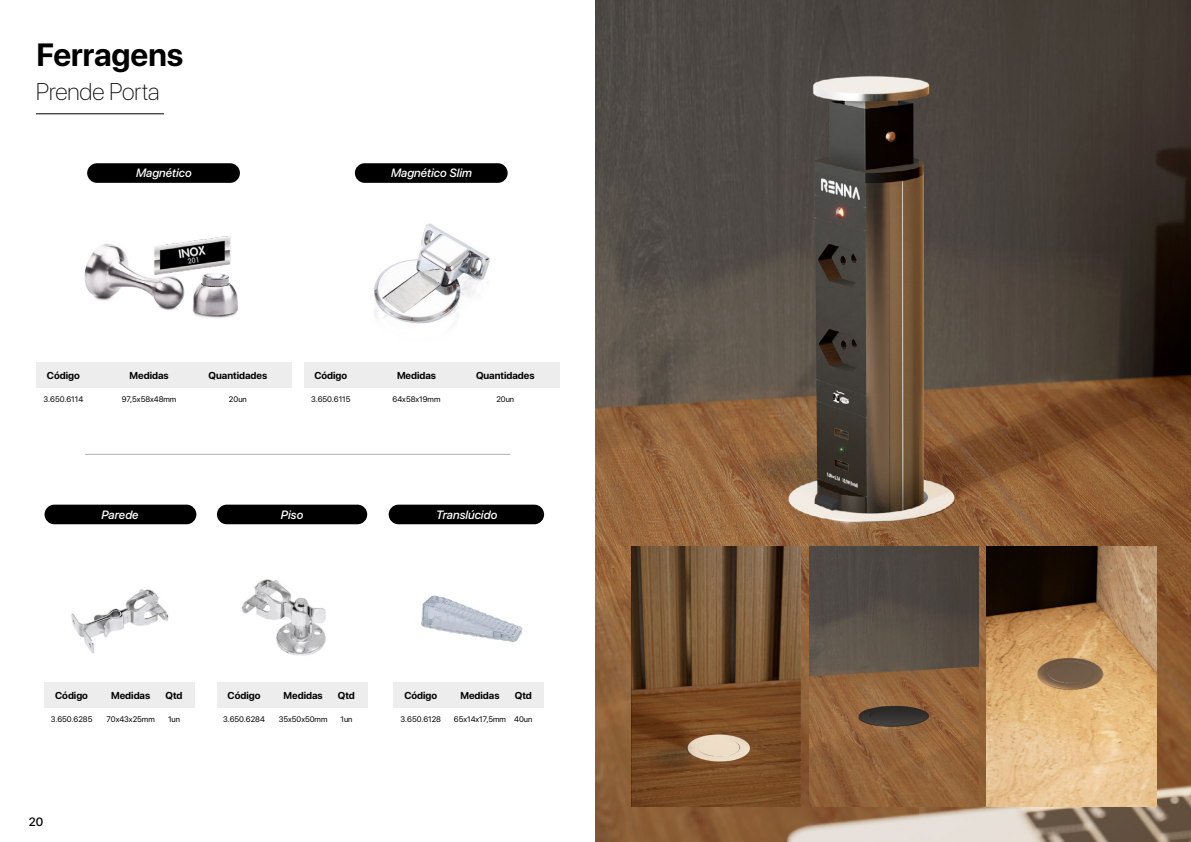
<style>
.page{position:relative;width:1191px;height:842px;background:#fff}
.page>*{position:absolute;margin:0;border:0;box-sizing:border-box;transform-origin:0 0}
.t1{font:700 32px "SF Pro Display";color:#000}
.t2{font:100 24px "SF Pro Display";color:#000}
.t3{font:italic 500 12px "SF Pro Display";color:#fff}
.t4{font:500 12px "SF Pro Display";color:#000}
.t5{font:700 10px "SF Pro Display";color:#000}
.t6{font:8px "SF Pro Display";color:#000}
</style>
<div class="page">
<img style="left:374px;top:223px;width:116px;height:101px">
<div style="left:87px;top:163px;width:153px;height:20px;background:#000;border-radius:10px"></div>
<div style="left:355px;top:163px;width:152px;height:20px;background:#000;border-radius:10px"></div>
<div style="left:36px;top:363px;width:256px;height:25px;background:#ededed"></div>
<div style="left:304px;top:363px;width:255px;height:25px;background:#ededed"></div>
<hr style="left:36px;top:113px;width:128px;height:1px;background:#000">
<img style="left:84px;top:244px;width:154px;height:74px">
<img style="left:150px;top:236px;width:84px;height:44px">
<hr style="left:85px;top:454px;width:425px;height:1px;background:#b1b2b2">
<img style="left:71px;top:589px;width:98px;height:65px">
<div style="left:45px;top:505px;width:151px;height:19px;background:#000;border-radius:10px"></div>
<div style="left:45px;top:682px;width:150px;height:25px;background:#ededed"></div>
<img style="left:241px;top:579px;width:85px;height:77px">
<div style="left:217px;top:505px;width:150px;height:19px;background:#000;border-radius:10px"></div>
<div style="left:217px;top:682px;width:150px;height:25px;background:#ededed"></div>
<img style="left:421px;top:595px;width:102px;height:48px">
<div style="left:389px;top:505px;width:155px;height:19px;background:#000;border-radius:10px"></div>
<div style="left:394px;top:682px;width:150px;height:25px;background:#ededed"></div>
<img style="left:595px;top:0;width:596px;height:842px">
<img style="left:631px;top:546px;width:169px;height:261px">
<img style="left:809px;top:546px;width:169px;height:261px">
<img style="left:987px;top:546px;width:169px;height:261px">
<h1 class="t1" style="left:36px;top:37px;width:148px">Ferragens</h1>
<h2 class="t2" style="left:36px;top:78px;width:125px">Prende Porta</h2>
<h3 class="t3" style="left:136px;top:165px;width:57px">Magnético</h3>
<h3 class="t3" style="left:391px;top:165px;width:83px">Magnético Slim</h3>
<p class="t5" style="left:47px;top:370px;width:34px">Código</p>
<p class="t5" style="left:314px;top:370px;width:34px">Código</p>
<p class="t6" style="left:44px;top:395px;width:41px">3.650.6114</p>
<p class="t6" style="left:311px;top:395px;width:41px">3.650.6115</p>
<p class="t5" style="left:130px;top:370px;width:41px">Medidas</p>
<p class="t5" style="left:397px;top:370px;width:41px">Medidas</p>
<p class="t6" style="left:122px;top:395px;width:56px">97,5x58x48mm</p>
<p class="t6" style="left:393px;top:395px;width:49px">64x58x19mm</p>
<p class="t5" style="left:209px;top:370px;width:60px">Quantidades</p>
<p class="t5" style="left:476px;top:370px;width:60px">Quantidades</p>
<p class="t6" style="left:229px;top:395px;width:19px">20un</p>
<p class="t6" style="left:496px;top:395px;width:19px">20un</p>
<h3 class="t3" style="left:101px;top:506px;width:39px">Parede</h3>
<h3 class="t3" style="left:281px;top:506px;width:24px">Piso</h3>
<h3 class="t3" style="left:436px;top:506px;width:63px">Translúcido</h3>
<p class="t5" style="left:55px;top:690px;width:34px">Código</p>
<p class="t6" style="left:51px;top:714px;width:43px">3.650.6285</p>
<p class="t5" style="left:111px;top:690px;width:41px">Medidas</p>
<p class="t6" style="left:107px;top:714px;width:50px">70x43x25mm</p>
<p class="t5" style="left:166px;top:690px;width:18px">Qtd</p>
<p class="t6" style="left:168px;top:714px;width:13px">1un</p>
<h3 class="t4" style="left:29px;top:815px;width:16px">20</h3>
<p class="t5" style="left:227px;top:690px;width:34px">Código</p>
<p class="t6" style="left:223px;top:714px;width:43px">3.650.6284</p>
<p class="t5" style="left:283px;top:690px;width:41px">Medidas</p>
<p class="t6" style="left:279px;top:714px;width:50px">35x50x50mm</p>
<p class="t5" style="left:338px;top:690px;width:18px">Qtd</p>
<p class="t6" style="left:340px;top:714px;width:13px">1un</p>
<p class="t5" style="left:404px;top:690px;width:34px">Código</p>
<p class="t6" style="left:400px;top:714px;width:42px">3.650.6128</p>
<p class="t5" style="left:460px;top:690px;width:41px">Medidas</p>
<p class="t6" style="left:454px;top:714px;width:54px">65x14x17,5mm</p>
<p class="t5" style="left:515px;top:690px;width:18px">Qtd</p>
<p class="t6" style="left:514px;top:714px;width:20px">40un</p>
</div>
